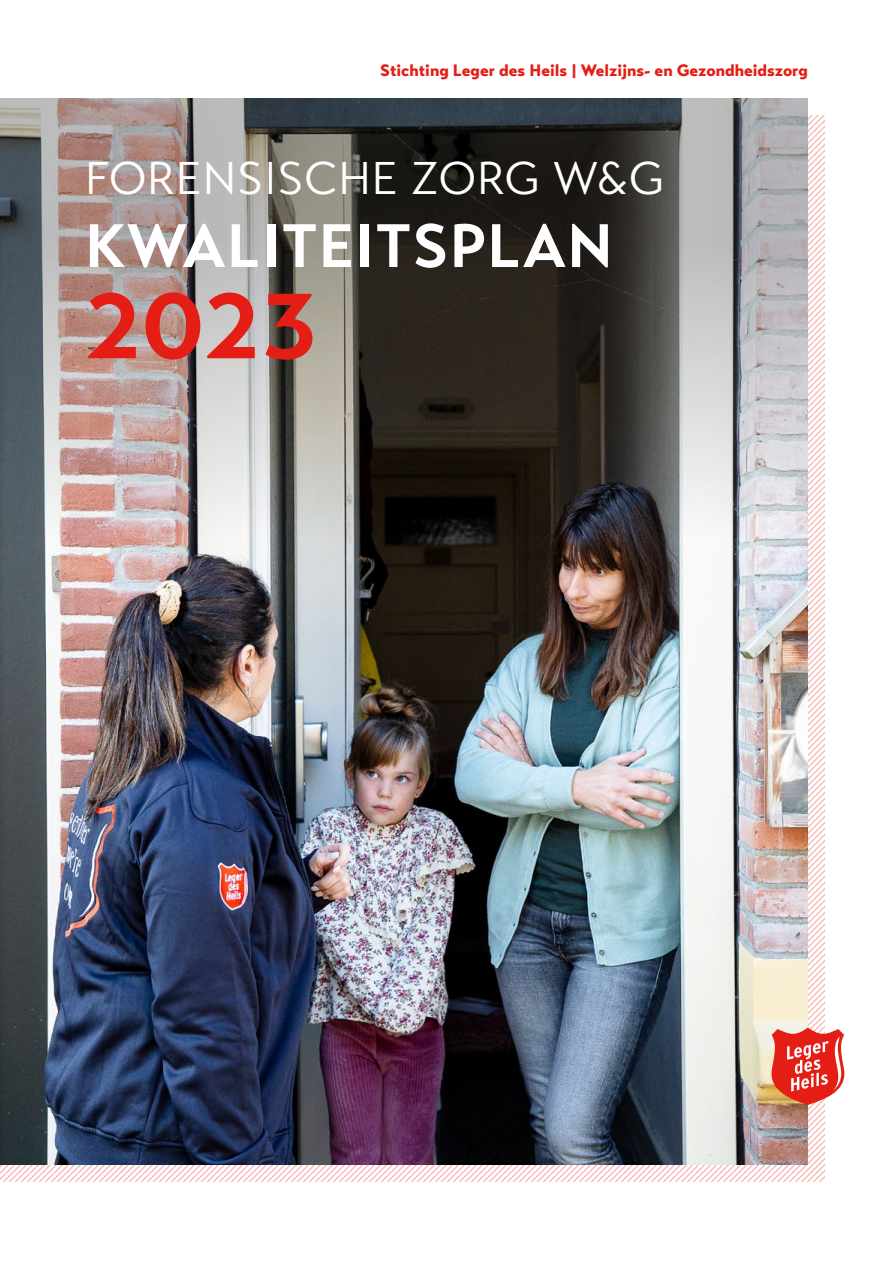
<style>
.page{position:relative;width:893px;height:1263px;background:#fff}
.page>*{position:absolute;margin:0;border:0;box-sizing:border-box;transform-origin:0 0}
.t1{font:700 99px "Transat Text";color:#e41e15}
.t2{font:700 60.9px "Transat Text";letter-spacing:.02em;color:#fff}
.t3{font:45.6px "Transat Text Standard";letter-spacing:.02em;color:#fff}
.t4{font:900 16.5px "Transat Text";color:#e41e15}
</style>
<div class="page">
<img style="left:0;top:631px;width:771px;height:533px">
<img style="left:0;top:98px;width:808px;height:533px">
<svg style="left:771px;top:115px;width:73px;height:1067px"></svg>
<p class="t4" style="left:380px;top:60px;width:429px">Stichting Leger des Heils | Welzijns- en Gezondheidszorg</p>
<h3 class="t3" style="left:85px;top:152px;width:580px">FORENSISCHE ZORG W&amp;G</h3>
<h2 class="t2" style="left:85px;top:209px;width:529px">KWALITEITSPLAN</h2>
<h1 class="t1" style="left:85px;top:264px;width:235px">2023</h1>
</div>
